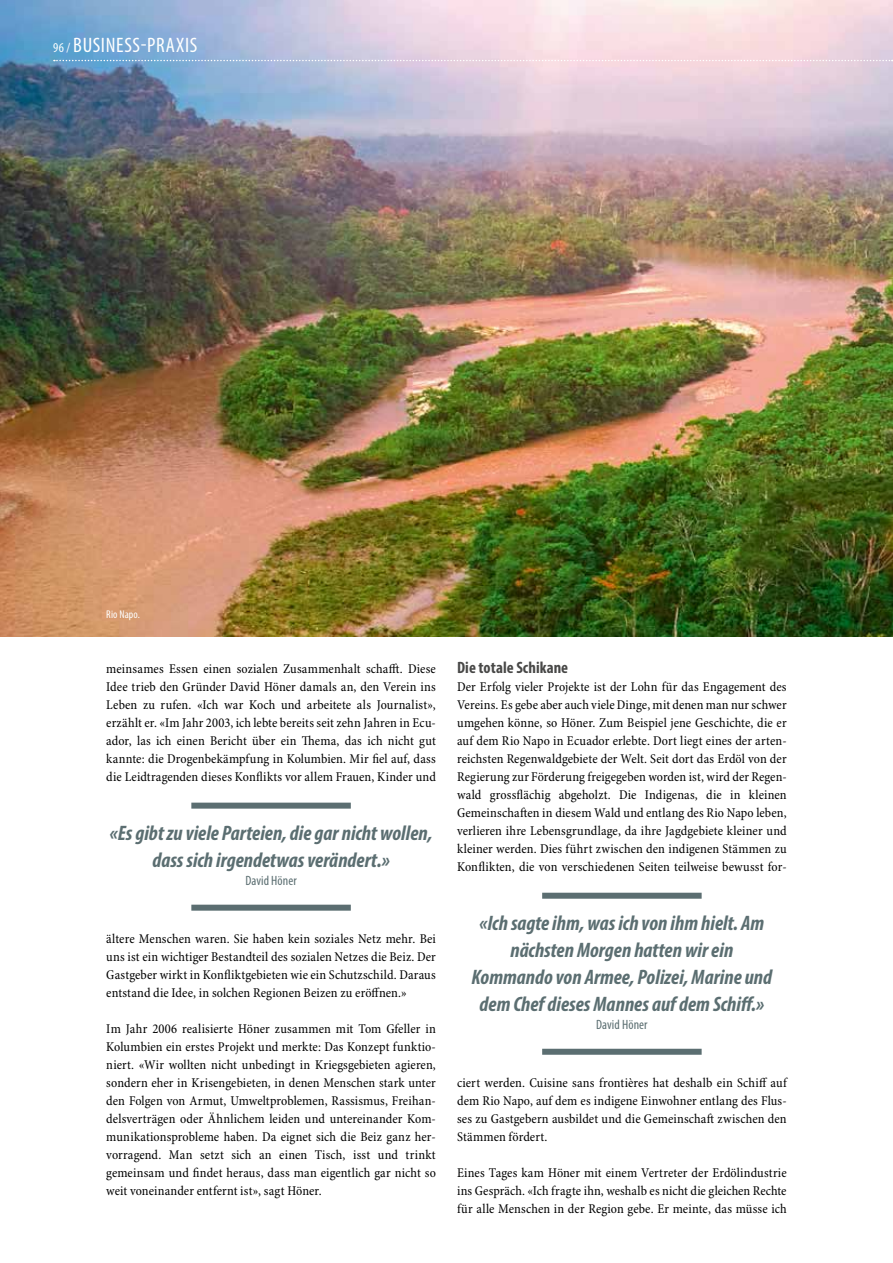
<style>
.page{position:relative;width:893px;height:1263px;background:#fff}
.page>*{position:absolute;margin:0;border:0;box-sizing:border-box;transform-origin:0 0}
.t1{font:italic 700 condensed 21px/27px "Myriad Pro";color:#5b6e71;text-align:center}
.t2{font:condensed 21px "Myriad Pro";letter-spacing:.03em;color:#fff}
.t3{font:700 condensed 16.5px "Myriad Pro";color:#484847}
.t4{font:condensed 13.5px/18px "Minion Pro";letter-spacing:.005em;color:#000;text-align:justify}
.t5{font:condensed 13.5px "Myriad Pro";letter-spacing:.005em;color:#5b6e71}
.t6{font:condensed 11.25px "Myriad Pro";letter-spacing:.015em;color:#fff}
.s1{font-size:13.5px}
</style>
<div class="page">
<div style="left:191px;top:803px;width:160px;height:6px;background:#5b6e71"></div>
<div style="left:191px;top:905px;width:160px;height:6px;background:#5b6e71"></div>
<div style="left:542px;top:893px;width:160px;height:6px;background:#5b6e71"></div>
<div style="left:542px;top:1049px;width:160px;height:6px;background:#5b6e71"></div>
<img style="left:0;top:0;width:893px;height:637px">
<svg style="left:54px;top:60px;width:839px;height:1px"></svg>
<h1 class="t2" style="left:53px;top:32px;width:146px"><span class="s1">96 /</span> BUSINESS-PRAXIS</h1>
<p class="t6" style="left:106px;top:608px;width:35px">Rio Napo.</p>
<p class="t4" style="left:106px;top:660px;width:331px">meinsames Essen einen sozialen Zusammenhalt schafft. Diese Idee trieb den Gründer David Höner damals an, den Verein ins Leben zu rufen. «Ich war Koch und arbeitete als Journalist», erzählt er. «Im Jahr 2003, ich lebte bereits seit zehn Jahren in Ecu&shy;ador, las ich einen Bericht über ein Thema, das ich nicht gut kannte: die Drogenbekämpfung in Kolumbien. Mir fiel auf, dass die Leidtragenden dieses Konflikts vor allem Frauen, Kinder und</p>
<h1 class="t1" style="left:110px;top:819px;width:324px">«Es gibt zu viele Parteien, die gar nicht wollen, dass sich irgendetwas verändert.»</h1>
<p class="t5" style="left:245px;top:872px;width:53px">David Höner</p>
<p class="t4" style="left:106px;top:930px;width:331px">ältere Menschen waren. Sie haben kein soziales Netz mehr. Bei uns ist ein wichtiger Bestandteil des sozialen Netzes die Beiz. Der Gastgeber wirkt in Konfliktgebieten wie ein Schutzschild. Daraus entstand die Idee, in solchen Regionen Beizen zu eröffnen.»</p>
<p class="t4" style="left:106px;top:1020px;width:331px">Im Jahr 2006 realisierte Höner zusammen mit Tom Gfeller in Kolumbien ein erstes Projekt und merkte: Das Konzept funktio&shy;niert. «Wir wollten nicht unbedingt in Kriegsgebieten agieren, sondern eher in Krisengebieten, in denen Menschen stark unter den Folgen von Armut, Umweltproblemen, Rassismus, Freihan&shy;delsverträgen oder Ähnlichem leiden und untereinander Kom&shy;munikationsprobleme haben. Da eignet sich die Beiz ganz her&shy;vorragend. Man setzt sich an einen Tisch, isst und trinkt gemeinsam und findet heraus, dass man eigentlich gar nicht so weit voneinander entfernt ist», sagt Höner.</p>
<p class="t3" style="left:457px;top:657px;width:113px">Die totale Schikane</p>
<p class="t4" style="left:457px;top:678px;width:331px">Der Erfolg vieler Projekte ist der Lohn für das Engagement des Vereins. Es gebe aber auch viele Dinge, mit denen man nur schwer umgehen könne, so Höner. Zum Beispiel jene Geschichte, die er auf dem Rio Napo in Ecuador erlebte. Dort liegt eines der arten&shy;reichsten Regenwaldgebiete der Welt. Seit dort das Erdöl von der Regierung zur Förderung freigegeben worden ist, wird der Regen&shy;wald grossflächig abgeholzt. Die Indigenas, die in kleinen Gemeinschaften in diesem Wald und entlang des Rio Napo leben, verlieren ihre Lebensgrundlage, da ihre Jagdgebiete kleiner und kleiner werden. Dies führt zwischen den indigenen Stämmen zu Konflikten, die von verschiedenen Seiten teilweise bewusst for-</p>
<h1 class="t1" style="left:472px;top:909px;width:302px">«Ich sagte ihm, was ich von ihm hielt. Am nächsten Morgen hatten wir ein Kommando von Armee, Polizei, Marine und dem Chef dieses Mannes auf dem Schiff.»</h1>
<p class="t5" style="left:596px;top:1016px;width:53px">David Höner</p>
<p class="t4" style="left:457px;top:1074px;width:331px">ciert werden. Cuisine sans frontières hat deshalb ein Schiff auf dem Rio Napo, auf dem es indigene Einwohner entlang des Flus&shy;ses zu Gastgebern ausbildet und die Gemeinschaft zwischen den Stämmen fördert.</p>
<p class="t4" style="left:457px;top:1164px;width:331px">Eines Tages kam Höner mit einem Vertreter der Erdölindustrie ins Gespräch. «Ich fragte ihn, weshalb es nicht die gleichen Rechte für alle Menschen in der Region gebe. Er meinte, das müsse ich</p>
</div>
